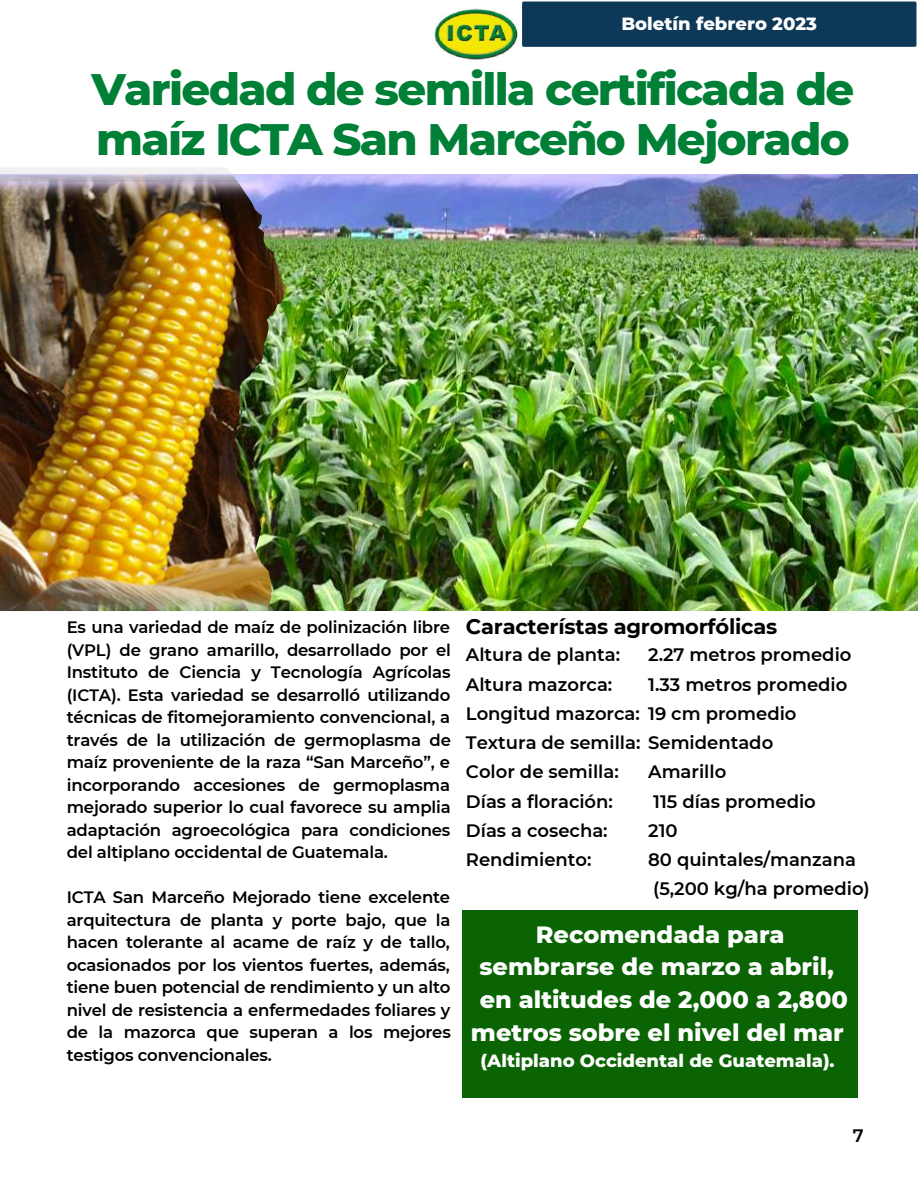
<style>
.page{position:relative;width:918px;height:1188px;background:#fff}
.page>*{position:absolute;margin:0;border:0;box-sizing:border-box;transform-origin:0 0}
.t1{font:800 45px/50.7px "Montserrat";letter-spacing:-.035em;color:#008037}
.t2{font:800 24px/32.7px "Montserrat";color:#fff;text-align:center}
.t3{font:700 21px "Montserrat";letter-spacing:-.01em;color:#000}
.t4{font:600 18px/29.2px "Montserrat";color:#000}
.t5{font:800 18px "Montserrat";color:#fff}
.t6{font:600 16.5px/22.5px "Montserrat";letter-spacing:-.01em;color:#000;text-align:justify}
</style>
<div class="page">
<img style="left:434px;top:8px;width:84px;height:52px">
<div style="left:522px;top:1px;width:395px;height:46px;background:#0d3858"></div>
<div style="left:462px;top:910px;width:396px;height:188px;background:#0b6403"></div>
<img style="left:286px;top:174px;width:632px;height:437px">
<img style="left:0;top:168px;width:286px;height:443px">
<p class="t5" style="left:621px;top:12px;width:197px">Boletín febrero 2023</p>
<h1 class="t1" style="left:91px;top:63px;width:765px">Variedad de semilla certificada de maíz ICTA San Marceño Mejorado</h1>
<p class="t6" style="left:67px;top:616px;width:386px">Es una variedad de maíz de polinización libre (VPL) de grano amarillo, desarrollado por el Instituto de Ciencia y Tecnología Agrícolas (ICTA). Esta variedad se desarrolló utilizando técnicas de fitomejoramiento convencional, a través de la utilización de germoplasma de maíz proveniente de la raza “San Marceño”, e incorporando accesiones de germoplasma mejorado superior lo cual favorece su amplia adaptación agroecológica para condiciones del altiplano occidental de Guatemala.</p>
<p class="t6" style="left:67px;top:886px;width:386px">ICTA San Marceño Mejorado tiene excelente arquitectura de planta y porte bajo, que la hacen tolerante al acame de raíz y de tallo, ocasionados por los vientos fuertes, además, tiene buen potencial de rendimiento y un alto nivel de resistencia a enfermedades foliares y de la mazorca que superan a los mejores testigos convencionales.</p>
<p class="t3" style="left:466px;top:614px;width:313px">Característas agromorfólicas</p>
<p class="t4" style="left:648px;top:640px;width:205px">2.27 metros promedio<br>1.33 metros promedio<br>19 cm promedio</p>
<p class="t4" style="left:466px;top:640px;width:309px">Altura de planta:<br>Altura mazorca:<br>Longitud mazorca:<br>Textura de semilla: Semidentado<br>Color de semilla:<br>Días a floración:<br>Días a cosecha:<br>Rendimiento:</p>
<p class="t4" style="left:648px;top:757px;width:223px">Amarillo<br>115 días promedio<br>210<br>80 quintales/manzana (5,200 kg/ha promedio)</p>
<h2 class="t2" style="left:471px;top:918px;width:378px">Recomendada para sembrarse de marzo a abril, en altitudes de 2,000 a 2,800 metros sobre el nivel del mar</h2>
<p class="t5" style="left:481px;top:1049px;width:356px">(Altiplano Occidental de Guatemala).</p>
<p class="t4" style="left:853px;top:1121px;width:12px">7</p>
</div>
